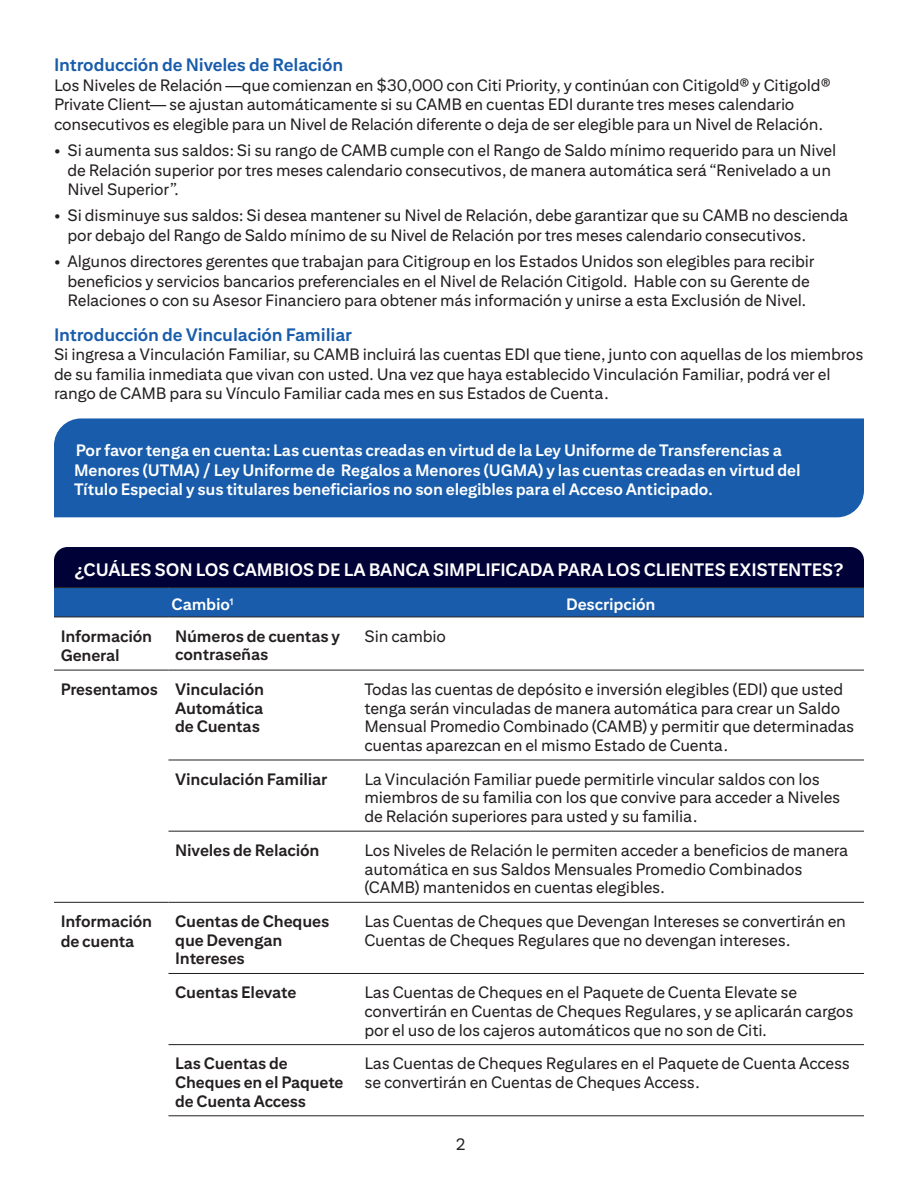
<style>
.page{position:relative;width:918px;height:1188px;background:#fff}
.page>*{position:absolute;margin:0;border:0;box-sizing:border-box;transform-origin:0 0}
.t1{font:700 18px "Citi Sans Text";letter-spacing:-.01em;color:#fff}
.t2{font:700 18px "Citi Sans Text";letter-spacing:-.01em;color:#185cab}
.Table_Cell{font:16.5px/18.8px "Citi Sans Text";letter-spacing:-.01em;color:#231f20}
.Table_Head{font:700 16.5px/19.5px "Citi Sans Text";letter-spacing:-.01em;color:#fff}
.Table_Cell-2{font:700 16.5px/18.8px "Citi Sans Text";letter-spacing:-.01em;color:#231f20}
</style>
<div class="page">
<div style="left:54px;top:418px;width:810px;height:99px;background:#185cab"></div>
<svg style="left:54px;top:547px;width:810px;height:70px;background:#0a2766"></svg>
<hr style="left:54px;top:587px;width:114px;height:1px;background:#231f20">
<hr style="left:168px;top:587px;width:183px;height:1px;background:#231f20">
<hr style="left:351px;top:587px;width:513px;height:1px;background:#231f20">
<hr style="left:54px;top:617px;width:114px;height:1px;background:#231f20">
<hr style="left:168px;top:617px;width:183px;height:1px;background:#231f20">
<hr style="left:351px;top:617px;width:513px;height:1px;background:#231f20">
<hr style="left:54px;top:670px;width:114px;height:1px;background:#231f20">
<hr style="left:168px;top:670px;width:183px;height:1px;background:#231f20">
<hr style="left:351px;top:670px;width:513px;height:1px;background:#231f20">
<hr style="left:168px;top:760px;width:183px;height:1px;background:#231f20">
<hr style="left:351px;top:760px;width:513px;height:1px;background:#231f20">
<hr style="left:168px;top:831px;width:183px;height:1px;background:#231f20">
<hr style="left:351px;top:831px;width:513px;height:1px;background:#231f20">
<hr style="left:54px;top:902px;width:114px;height:1px;background:#231f20">
<hr style="left:168px;top:902px;width:183px;height:1px;background:#231f20">
<hr style="left:351px;top:902px;width:513px;height:1px;background:#231f20">
<hr style="left:168px;top:973px;width:183px;height:1px;background:#231f20">
<hr style="left:351px;top:973px;width:513px;height:1px;background:#231f20">
<hr style="left:168px;top:1044px;width:183px;height:1px;background:#231f20">
<hr style="left:351px;top:1044px;width:513px;height:1px;background:#231f20">
<hr style="left:168px;top:1116px;width:183px;height:1px;background:#231f20">
<hr style="left:351px;top:1116px;width:513px;height:1px;background:#231f20">
<h2 class="t2" style="left:54px;top:54px;width:291px">Introducción de Niveles de Relación</h2>
<p class="Table_Cell" style="left:54px;top:75px;width:778px;line-height:19.5px">Los Niveles de Relación —que comienzan en $30,000 con Citi Priority, y continúan con Citigold® y Citigold®<br>Private Client— se ajustan automáticamente si su CAMB en cuentas EDI durante tres meses calendario consecutivos es elegible para un Nivel de Relación diferente o deja de ser elegible para un Nivel de Relación.</p>
<p class="Table_Cell" style="left:68px;top:140px;width:770px;line-height:19.5px;text-indent:-14px">• Si aumenta sus saldos: Si su rango de CAMB cumple con el Rango de Saldo mínimo requerido para un Nivel de Relación superior por tres meses calendario consecutivos, de manera automática será “Renivelado a un<br>Nivel Superior”.</p>
<p class="Table_Cell" style="left:68px;top:205px;width:782px;line-height:19.5px;text-indent:-14px">• Si disminuye sus saldos: Si desea mantener su Nivel de Relación, debe garantizar que su CAMB no descienda por debajo del Rango de Saldo mínimo de su Nivel de Relación por tres meses calendario consecutivos.</p>
<p class="Table_Cell" style="left:54px;top:251px;width:762px;line-height:19.5px;text-align:center">• Algunos directores gerentes que trabajan para Citigroup en los Estados Unidos son elegibles para recibir beneficios y servicios bancarios preferenciales en el Nivel de Relación Citigold. Hable con su Gerente de<br>Relaciones o con su Asesor Financiero para obtener más información y unirse a esta Exclusión de Nivel.</p>
<h2 class="t2" style="left:54px;top:323px;width:300px">Introducción de Vinculación Familiar</h2>
<p class="Table_Cell" style="left:54px;top:344px;width:811px;line-height:19.5px">Si ingresa a Vinculación Familiar, su CAMB incluirá las cuentas EDI que tiene, junto con aquellas de los miembros de su familia inmediata que vivan con usted. Una vez que haya establecido Vinculación Familiar, podrá ver el rango de CAMB para su Vínculo Familiar cada mes en sus Estados de Cuenta.</p>
<p class="Table_Head" style="left:74px;top:441px;width:728px">Por favor tenga en cuenta: Las cuentas creadas en virtud de la Ley Uniforme de Transferencias a<br>Menores (UTMA) / Ley Uniforme de Regalos a Menores (UGMA) y las cuentas creadas en virtud del<br>Título Especial y sus titulares beneficiarios no son elegibles para el Acceso Anticipado.</p>
<h3 class="t1" style="left:74px;top:559px;width:771px">¿CUÁLES SON LOS CAMBIOS DE LA BANCA SIMPLIFICADA PARA LOS CLIENTES EXISTENTES?</h3>
<p class="Table_Head" style="left:172px;top:594px;width:63px">Cambio<sup>1</sup></p>
<p class="Table_Head" style="left:566px;top:594px;width:91px">Descripción</p>
<p class="Table_Cell-2" style="left:61px;top:626px;width:93px;line-height:19.5px">Información<br>General</p>
<p class="Table_Cell-2" style="left:175px;top:626px;width:166px">Números de cuentas y contraseñas</p>
<p class="Table_Cell" style="left:365px;top:626px;width:83px">Sin cambio</p>
<p class="Table_Cell-2" style="left:61px;top:679px;width:99px">Presentamos</p>
<p class="Table_Cell-2" style="left:175px;top:679px;width:90px;text-align:justify">Vinculación Automática de Cuentas</p>
<p class="Table_Cell" style="left:365px;top:679px;width:491px">Todas las cuentas de depósito e inversión elegibles (EDI) que usted tenga serán vinculadas de manera automática para crear un Saldo Mensual Promedio Combinado (CAMB) y permitir que determinadas cuentas aparezcan en el mismo Estado de Cuenta.</p>
<p class="Table_Cell-2" style="left:175px;top:769px;width:154px">Vinculación Familiar</p>
<p class="Table_Cell" style="left:365px;top:769px;width:477px">La Vinculación Familiar puede permitirle vincular saldos con los miembros de su familia con los que convive para acceder a Niveles de Relación superiores para usted y su familia.</p>
<p class="Table_Cell-2" style="left:175px;top:840px;width:146px">Niveles de Relación</p>
<p class="Table_Cell" style="left:365px;top:840px;width:485px">Los Niveles de Relación le permiten acceder a beneficios de manera automática en sus Saldos Mensuales Promedio Combinados (CAMB) mantenidos en cuentas elegibles.</p>
<p class="Table_Cell-2" style="left:61px;top:911px;width:93px;line-height:19.5px">Información de cuenta</p>
<p class="Table_Cell-2" style="left:175px;top:912px;width:156px">Cuentas de Cheques que Devengan<br>Intereses</p>
<p class="Table_Cell" style="left:365px;top:911px;width:483px">Las Cuentas de Cheques que Devengan Intereses se convertirán en<br>Cuentas de Cheques Regulares que no devengan intereses.</p>
<p class="Table_Cell-2" style="left:175px;top:983px;width:123px">Cuentas Elevate</p>
<p class="Table_Cell" style="left:365px;top:983px;width:491px">Las Cuentas de Cheques en el Paquete de Cuenta Elevate se convertirán en Cuentas de Cheques Regulares, y se aplicarán cargos por el uso de los cajeros automáticos que no son de Citi.</p>
<p class="Table_Cell-2" style="left:175px;top:1054px;width:170px">Las Cuentas de<br>Cheques en el Paquete de Cuenta Access</p>
<p class="Table_Cell" style="left:364px;top:1054px;width:487px">Las Cuentas de Cheques Regulares en el Paquete de Cuenta Access se convertirán en Cuentas de Cheques Access.</p>
<p class="Table_Cell" style="left:456px;top:1134px;width:11px">2</p>
</div>
